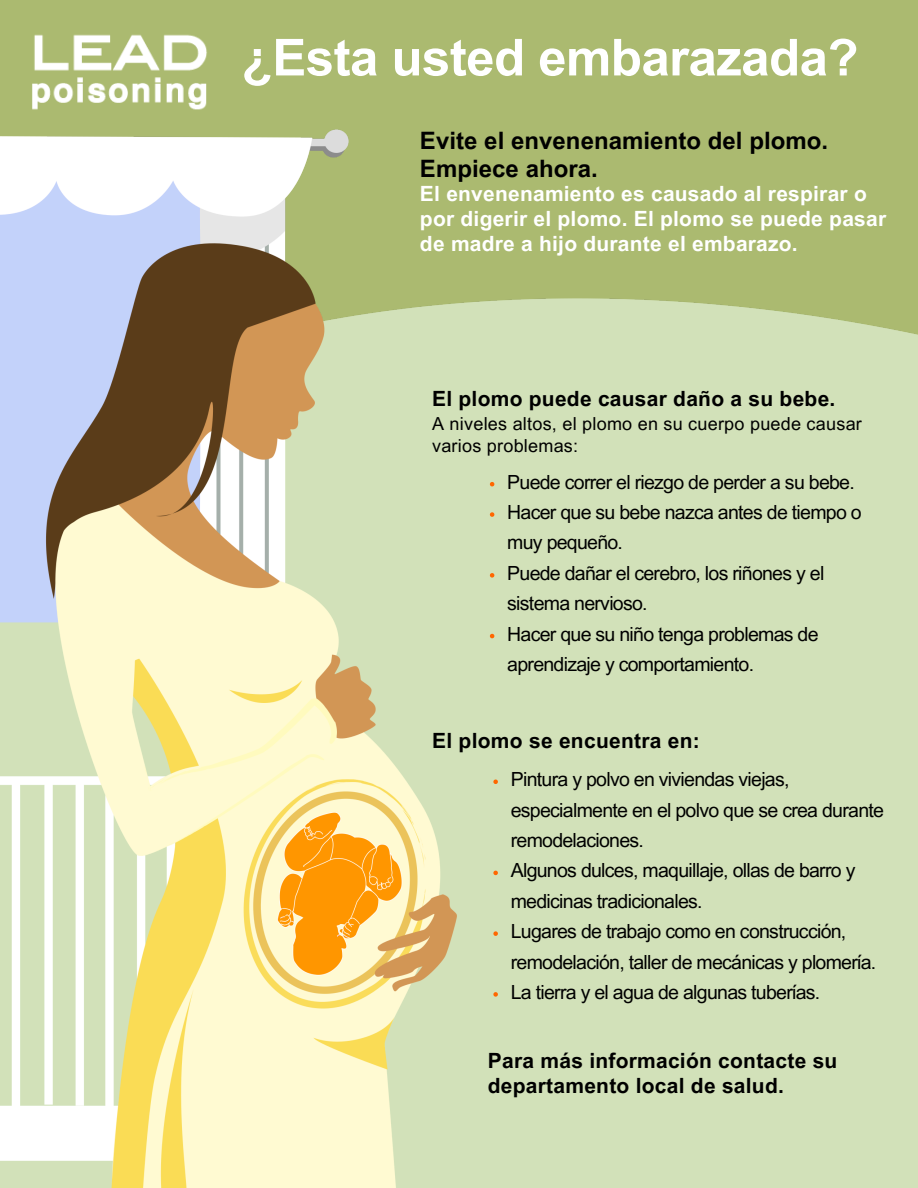
<style>
.page{position:relative;width:918px;height:1188px;background:#abba70}
.page>*{position:absolute;margin:0;border:0;box-sizing:border-box;transform-origin:0 0}
.t1{font:700 51px "Arial MT Pro";letter-spacing:-.01em;color:#fff}
.t2{font:700 24px/28.2px "Arial MT Pro";color:#000}
.t3{font:700 21px/24.8px "Arial MT Pro";letter-spacing:.01em;color:#000}
.t4{font:700 21px/24.8px "Arial MT Pro";letter-spacing:.01em;color:#fff}
.t5{font:19.5px/30.3px "Arial MT Pro";letter-spacing:-.035em;color:#000}
.t6{font:18px/21.3px "Arial MT Pro";letter-spacing:.015em;color:#000}
</style>
<div class="page">
<img style="left:32px;top:34px;width:175px;height:76px">
<img style="left:0;top:129px;width:918px;height:1059px">
<svg style="left:490px;top:482px;width:4px;height:4px"></svg>
<svg style="left:490px;top:512px;width:4px;height:5px"></svg>
<svg style="left:490px;top:573px;width:4px;height:5px"></svg>
<svg style="left:490px;top:634px;width:4px;height:4px"></svg>
<svg style="left:493px;top:780px;width:5px;height:4px"></svg>
<svg style="left:493px;top:871px;width:5px;height:4px"></svg>
<svg style="left:493px;top:931px;width:5px;height:5px"></svg>
<svg style="left:493px;top:992px;width:5px;height:5px"></svg>
<p class="t1" style="left:242px;top:38px;width:618px">¿Esta usted embarazada?</p>
<h1 class="t2" style="left:420px;top:129px;width:410px">Evite el envenenamiento del plomo.<br>Empiece ahora.</h1>
<h1 class="t4" style="left:420px;top:184px;width:468px">El envenenamiento es causado al respirar o por digerir el plomo. El plomo se puede pasar de madre a hijo durante el embarazo.</h1>
<h2 class="t3" style="left:432px;top:388px;width:405px">El plomo puede causar daño a su bebe.</h2>
<p class="t6" style="left:432px;top:416px;width:431px">A niveles altos, el plomo en su cuerpo puede causar varios problemas:</p>
<p class="t5" style="left:507px;top:469px;width:349px">Puede correr el riezgo de perder a su bebe.</p>
<p class="t5" style="left:507px;top:500px;width:356px">Hacer que su bebe nazca antes de tiempo o muy pequeño.</p>
<p class="t5" style="left:507px;top:560px;width:319px">Puede dañar el cerebro, los riñones y el sistema nervioso.</p>
<p class="t5" style="left:507px;top:621px;width:313px">Hacer que su niño tenga problemas de aprendizaje y comportamiento.</p>
<p class="t3" style="left:432px;top:731px;width:269px">El plomo se encuentra en:</p>
<h2 class="t5" style="left:511px;top:767px;width:375px">Pintura y polvo en viviendas viejas, especialmente en el polvo que se crea durante remodelaciones.</h2>
<p class="t5" style="left:511px;top:858px;width:346px">Algunos dulces, maquillaje, ollas de barro y medicinas tradicionales.</p>
<p class="t5" style="left:511px;top:919px;width:367px">Lugares de trabajo como en construcción, remodelación, taller de mecánicas y plomería.</p>
<p class="t5" style="left:511px;top:979px;width:311px">La tierra y el agua de algunas tuberías.</p>
<p class="t3" style="left:488px;top:1051px;width:351px">Para más información contacte su departamento local de salud.</p>
</div>
